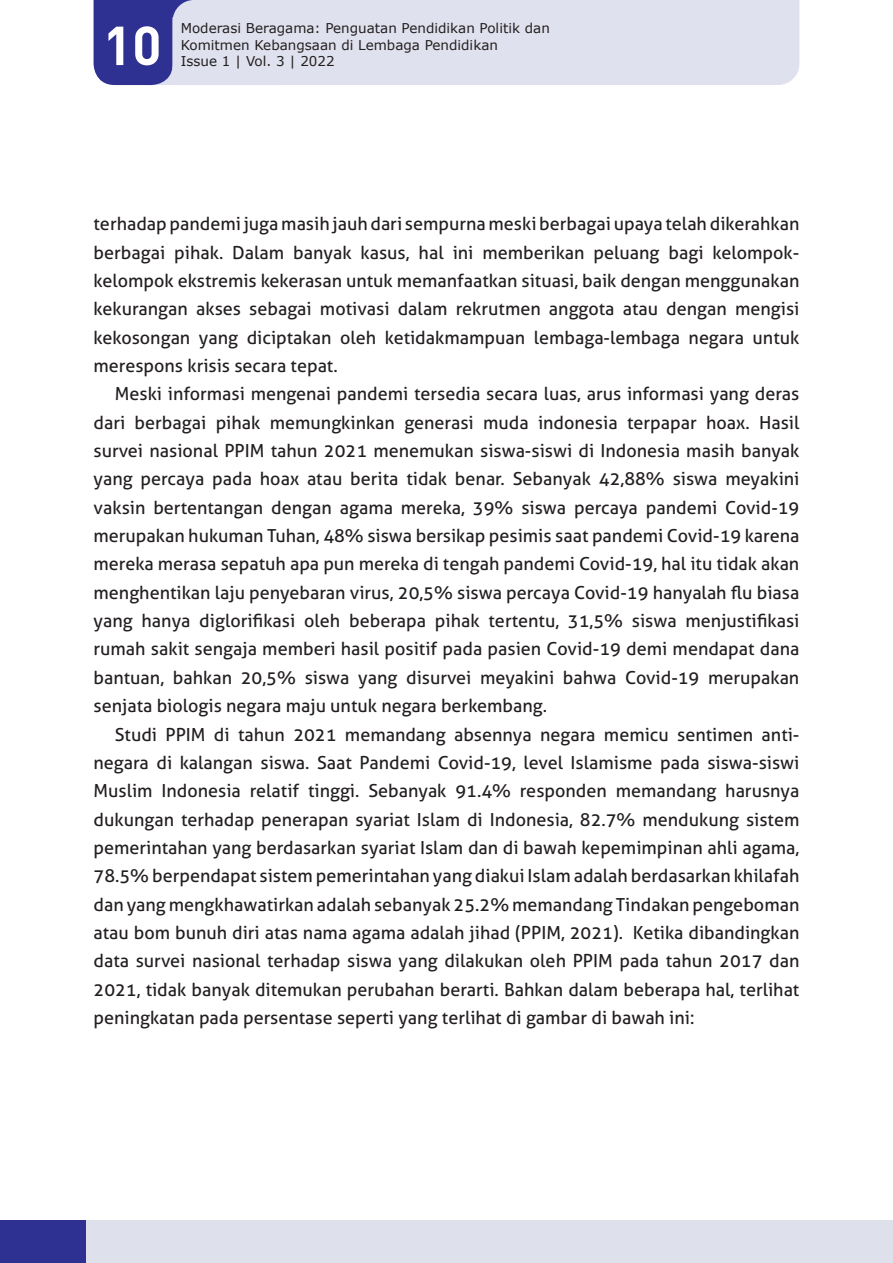
<style>
.page{position:relative;width:893px;height:1263px;background:#fff}
.page>*{position:absolute;margin:0;border:0;box-sizing:border-box;transform-origin:0 0}
.t1{font:700 54px "DINOT";color:#fff}
.ISI{font:18px/28.3px "Aller";color:#231f20;text-align:justify}
.t2{font:13.5px/16.2px "Verdana";color:#231f20}
</style>
<div class="page">
<div style="left:94px;top:0;width:79px;height:85px;background:#2e3092"></div>
<div style="left:143px;top:0;width:137px;height:17px;background:#2e3092"></div>
<div style="left:173px;top:0;width:626px;height:85px;background:#e0e1ee"></div>
<div style="left:0;top:1220px;width:893px;height:43px;background:#dee1ec"></div>
<div style="left:0;top:1220px;width:85px;height:43px;background:#2e3092"></div>
<h1 class="t1" style="left:103px;top:9px;width:60px">10</h1>
<p class="t2" style="left:181px;top:20px;width:371px">Moderasi Beragama: Penguatan Pendidikan Politik dan<br>Komitmen Kebangsaan di Lembaga Pendidikan<br>Issue 1 | Vol. 3 | 2022</p>
<p class="ISI" style="left:94px;top:210px;width:707px">terhadap pandemi juga masih jauh dari sempurna meski berbagai upaya telah dikerahkan berbagai pihak. Dalam banyak kasus, hal ini memberikan peluang bagi kelompok&shy;kelompok ekstremis kekerasan untuk memanfaatkan situasi, baik dengan menggunakan kekurangan akses sebagai motivasi dalam rekrutmen anggota atau dengan mengisi kekosongan yang diciptakan oleh ketidakmampuan lembaga-lembaga negara untuk merespons krisis secara tepat.</p>
<p class="ISI" style="left:94px;top:380px;width:707px;text-indent:21px">Meski informasi mengenai pandemi tersedia secara luas, arus informasi yang deras dari berbagai pihak memungkinkan generasi muda indonesia terpapar hoax. Hasil survei nasional PPIM tahun 2021 menemukan siswa-siswi di Indonesia masih banyak yang percaya pada hoax atau berita tidak benar. Sebanyak 42,88% siswa meyakini vaksin bertentangan dengan agama mereka, 39% siswa percaya pandemi Covid-19 merupakan hukuman Tuhan, 48% siswa bersikap pesimis saat pandemi Covid-19 karena mereka merasa sepatuh apa pun mereka di tengah pandemi Covid-19, hal itu tidak akan menghentikan laju penyebaran virus, 20,5% siswa percaya Covid-19 hanyalah flu biasa yang hanya diglorifikasi oleh beberapa pihak tertentu, 31,5% siswa menjustifikasi rumah sakit sengaja memberi hasil positif pada pasien Covid-19 demi mendapat dana bantuan, bahkan 20,5% siswa yang disurvei meyakini bahwa Covid-19 merupakan senjata biologis negara maju untuk negara berkembang.</p>
<p class="ISI" style="left:94px;top:720px;width:707px;text-indent:21px">Studi PPIM di tahun 2021 memandang absennya negara memicu sentimen anti&shy;negara di kalangan siswa. Saat Pandemi Covid-19, level Islamisme pada siswa-siswi Muslim Indonesia relatif tinggi. Sebanyak 91.4% responden memandang harusnya dukungan terhadap penerapan syariat Islam di Indonesia, 82.7% mendukung sistem pemerintahan yang berdasarkan syariat Islam dan di bawah kepemimpinan ahli agama, 78.5% berpendapat sistem pemerintahan yang diakui Islam adalah berdasarkan khilafah dan yang mengkhawatirkan adalah sebanyak 25.2% memandang Tindakan pengeboman atau bom bunuh diri atas nama agama adalah jihad (PPIM, 2021). Ketika dibandingkan data survei nasional terhadap siswa yang dilakukan oleh PPIM pada tahun 2017 dan 2021, tidak banyak ditemukan perubahan berarti. Bahkan dalam beberapa hal, terlihat peningkatan pada persentase seperti yang terlihat di gambar di bawah ini:</p>
</div>
